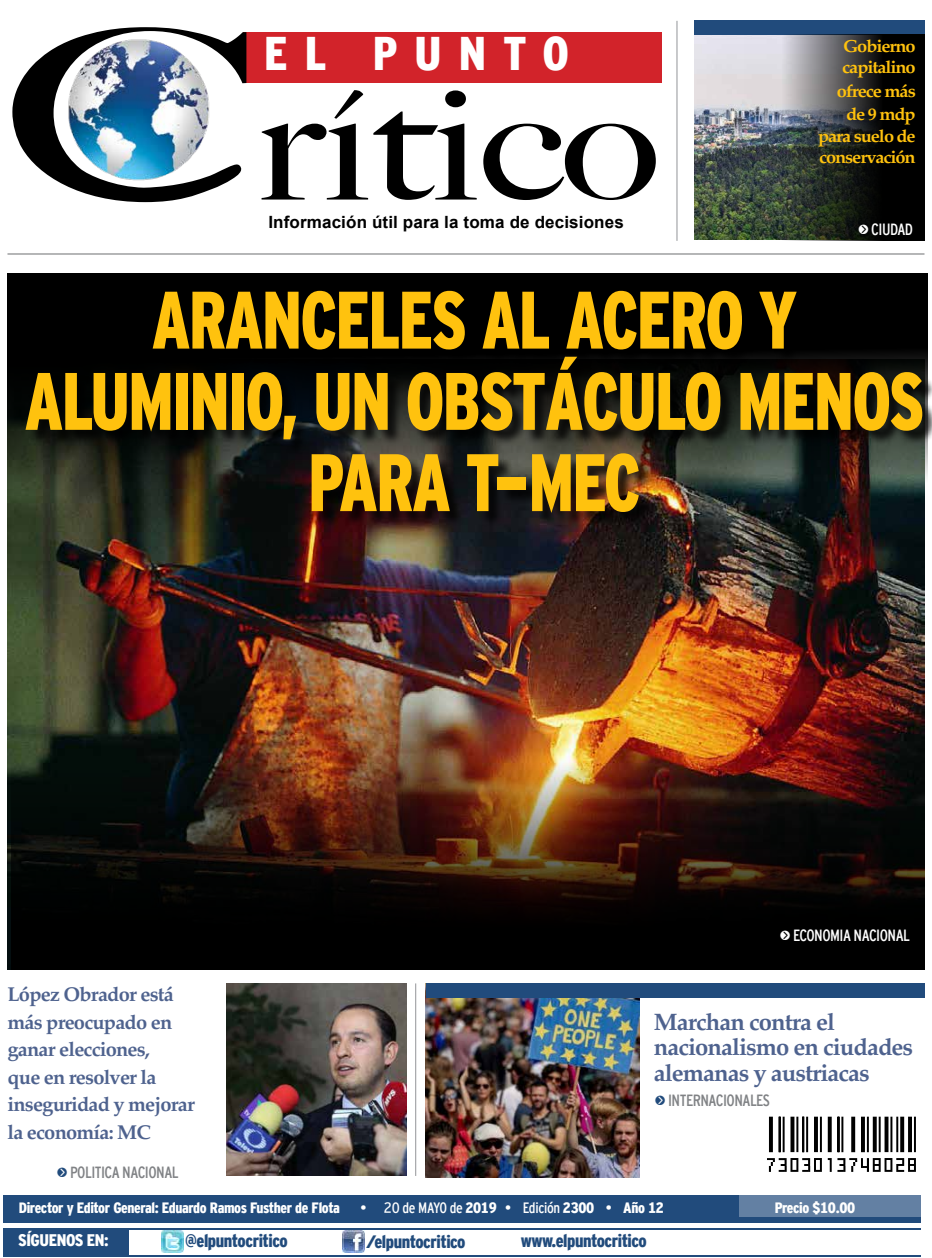
<style>
.page{position:relative;width:932px;height:1258px;background:#fff}
.page>*{position:absolute;margin:0;border:0;box-sizing:border-box;transform-origin:0 0}
.t1{font:900 81.25px/81.2px "Interstate Cond Mono";letter-spacing:-.025em;color:#ffc20e;text-align:center;scale:.85 1}
.t2{font:900 47.12px "Interstate Cond Mono";letter-spacing:.36em;color:#fff}
.t3{font:700 23.75px/25px "Palatino";letter-spacing:-.04em;color:#4e628e}
.t4{font:700 20px/27.5px "Palatino";letter-spacing:-.04em;color:#4e628e}
.t5{font:900 18px "Interstate Cond Mono";letter-spacing:-.025em;color:#214b7c}
.t6{font:700 17.5px/21.2px "Palatino";letter-spacing:-.06em;color:#ffc20e;scale:1.04 1}
.t7{font:700 16.88px "Arial";letter-spacing:.005em;color:#000}
.t8{font:900 16.75px "Interstate Cond Mono";letter-spacing:-.025em;color:#fff}
.t9{font:16.25px "Interstate Cond Mono";letter-spacing:-.035em;color:#808285}
.t10{font:16.25px "Interstate Cond Mono";letter-spacing:-.035em;color:#fff}
.t11{font:900 15px "Interstate Cond Mono";letter-spacing:-.025em;color:#fff}
.t12{font:15px "Interstate Cond Mono";letter-spacing:-.02em;color:#fff}
.s1{font-family:"KG Arrows";font-size:17.5px}
.s2{font-family:"KG Arrows";font-size:17.5px;color:#214b7c}
.s3{font-weight:900}
.s4{color:#214b7c}
</style>
<div class="page">
<img style="left:7px;top:532px;width:917px;height:438px">
<svg style="left:7px;top:273px;width:920px;height:259px;background:#0b0b08"></svg>
<div style="left:28px;top:293px;width:904px;height:234px;background:#000;opacity:.75"></div>
<img style="left:11px;top:713px;width:913px;height:257px">
<img style="left:695px;top:35px;width:49px;height:204px">
<hr style="left:3px;top:1255px;width:918px;height:2px;background:#214b7c">
<div style="left:4px;top:1195px;width:917px;height:27px;background:#214b7c"></div>
<hr style="left:7px;top:254px;width:917px;height:1px;background:#6d6e71">
<div style="left:3px;top:1229px;width:126px;height:28px;background:#214b7c"></div>
<hr style="left:3px;top:1228px;width:918px;height:1px;background:#214b7c">
<div style="left:739px;top:1195px;width:182px;height:22px;background:#6380a3"></div>
<svg style="left:767px;top:1117px;width:149px;height:55px"></svg>
<div style="left:244px;top:32px;width:418px;height:51px;background:#d2232a"></div>
<img style="left:12px;top:27px;width:234px;height:175px">
<svg style="left:262px;top:90px;width:394px;height:110px"></svg>
<img style="left:162px;top:1231px;width:21px;height:21px">
<img style="left:343px;top:1231px;width:22px;height:22px">
<div style="left:694px;top:20px;width:230px;height:15px;background:#214b7c"></div>
<img style="left:227px;top:983px;width:180px;height:193px">
<img style="left:426px;top:998px;width:213px;height:180px">
<div style="left:426px;top:983px;width:498px;height:15px;background:#214b7c"></div>
<hr style="left:415px;top:983px;width:1px;height:193px;background:#939598">
<hr style="left:677px;top:21px;width:1px;height:220px;background:#939598">
<img style="left:744px;top:35px;width:181px;height:206px">
<h2 class="t2" style="left:264px;top:27px;width:306px">EL PUNTO</h2>
<p class="t7" style="left:268px;top:211px;width:357px">Información útil para la toma de decisiones</p>
<p class="t6" style="left:842px;top:35px;width:72px">Gobierno capitalino</p>
<p class="t6" style="left:837px;top:78px;width:78px;line-height:23.8px;text-align:center">ofrece más de 9 mdp</p>
<p class="t6" style="left:818px;top:125px;width:95px">para suelo de conservación</p>
<p class="t10" style="left:858px;top:220px;width:56px"><span class="s1">u</span> CIUDAD</p>
<h1 class="t1" style="left:24px;top:279px;width:1060px">ARANCELES AL ACERO Y<br>ALUMINIO, UN OBSTÁCULO MENOS<br>PARA T-MEC</h1>
<p class="t4" style="left:8px;top:980px;width:189px">López Obrador está más preocupado en ganar elecciones,<br>que en resolver la inseguridad y mejorar la economía: MC</p>
<p class="t9" style="left:57px;top:1163px;width:123px"><span class="s2">u</span> POLITICA NACIONAL</p>
<p class="t10" style="left:780px;top:926px;width:131px"><span class="s1">u</span> ECONOMIA NACIONAL</p>
<p class="t3" style="left:654px;top:1009px;width:261px">Marchan contra el nacionalismo en ciudades alemanas y austriacas</p>
<p class="t9" style="left:655px;top:1091px;width:116px"><span class="s2">u</span> INTERNACIONALES</p>
<p class="t11" style="left:19px;top:1200px;width:323px">Director y Editor General: Eduardo Ramos Fusther de Flota</p>
<p class="t12" style="left:360px;top:1199px;width:305px">• 20 de MAYO de <span class="s3">2019</span> • Edición <span class="s3">2300</span> • <span class="s3">Año 12</span></p>
<p class="t11" style="left:775px;top:1200px;width:82px">Precio $10.00</p>
<p class="t8" style="left:18px;top:1231px;width:96px">SÍGUENOS EN:<span class="s4">:</span></p>
<p class="t5" style="left:185px;top:1231px;width:104px">@elpuntocritico</p>
<p class="t5" style="left:366px;top:1231px;width:101px">/elpuntocritico</p>
<p class="t5" style="left:521px;top:1230px;width:128px">www.elpuntocritico</p>
</div>
